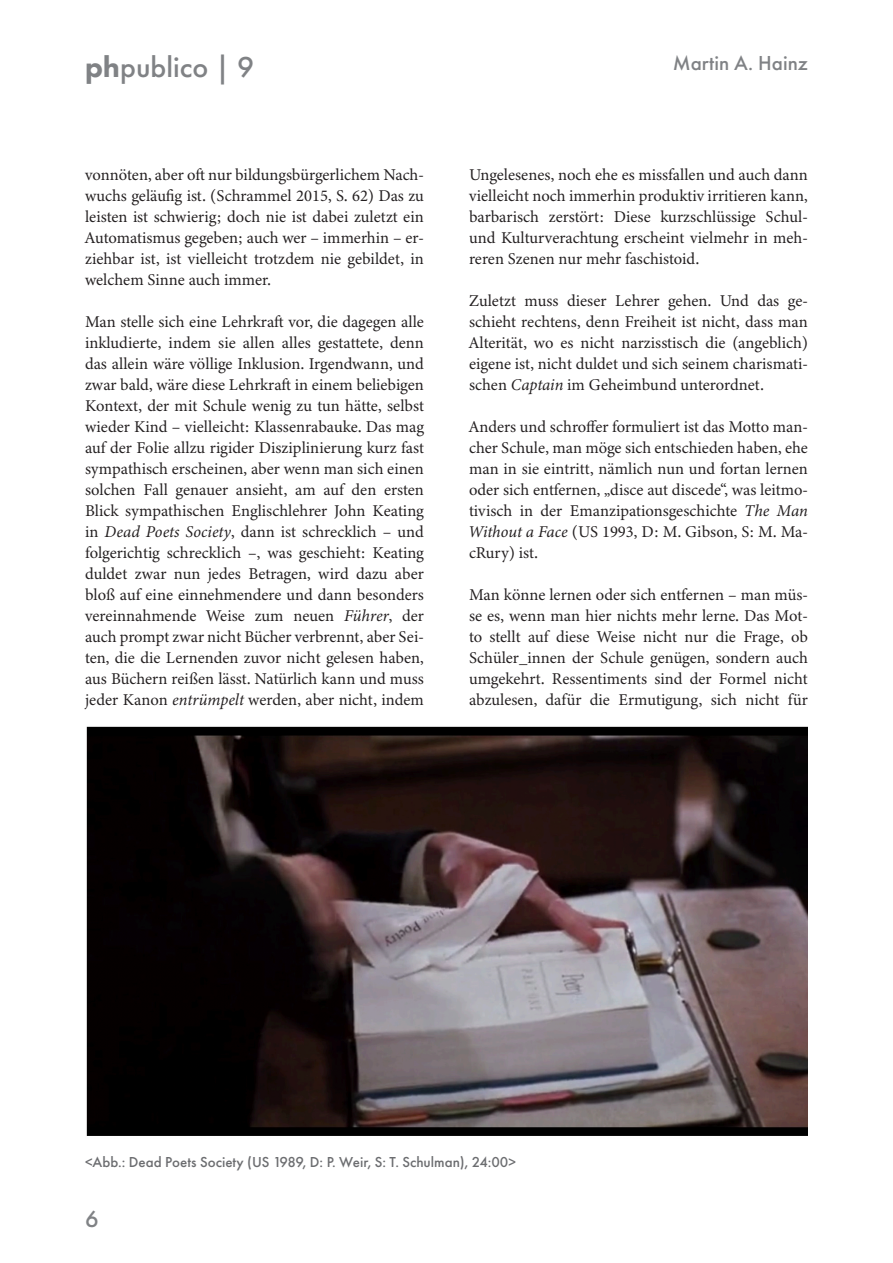
<style>
.page{position:relative;width:893px;height:1263px;background:#fff}
.page>*{position:absolute;margin:0;border:0;box-sizing:border-box;transform-origin:0 0}
.t1{font:500 30px "Futura PT";color:#808285}
.t2{font:500 24px "Futura PT";color:#808285}
.t3{font:500 21px "Futura PT";color:#808285}
.t4{font:16.5px/21px "Minion 3";color:#231f20;text-align:justify}
.t5{font:500 15px "Futura PT";color:#6c6d70}
.s1{font-weight:800}
.s2{font-style:italic}
</style>
<div class="page">
<img style="left:86px;top:726px;width:722px;height:410px">
<h1 class="t1" style="left:85px;top:49px;width:171px"><span class="s1">ph</span>publico | 9</h1>
<p class="t3" style="left:673px;top:50px;width:137px">Martin A. Hainz</p>
<p class="t4" style="left:85px;top:164px;width:340px">vonnöten, aber oft nur bildungsbürgerlichem Nach&shy;wuchs geläufig ist. (Schrammel 2015, S. 62) Das zu leisten ist schwierig; doch nie ist dabei zuletzt ein Automatismus gegeben; auch wer – immerhin – er&shy;ziehbar ist, ist vielleicht trotzdem nie gebildet, in welchem Sinne auch immer.</p>
<p class="t4" style="left:85px;top:311px;width:340px">Man stelle sich eine Lehrkraft vor, die dagegen alle inkludierte, indem sie allen alles gestattete, denn das allein wäre völlige Inklusion. Irgendwann, und zwar bald, wäre diese Lehrkraft in einem beliebigen Kontext, der mit Schule wenig zu tun hätte, selbst wieder Kind – vielleicht: Klassenrabauke. Das mag auf der Folie allzu rigider Disziplinierung kurz fast sympathisch erscheinen, aber wenn man sich einen solchen Fall genauer ansieht, am auf den ersten Blick sympathischen Englischlehrer John Keating in <span class="s2">Dead Poets Society</span>, dann ist schrecklich – und folgerichtig schrecklich –, was geschieht: Keating duldet zwar nun jedes Betragen, wird dazu aber bloß auf eine einnehmendere und dann besonders vereinnahmende Weise zum neuen <span class="s2">Führer</span>, der auch prompt zwar nicht Bücher verbrennt, aber Sei&shy;ten, die die Lernenden zuvor nicht gelesen haben, aus Büchern reißen lässt. Natürlich kann und muss jeder Kanon <span class="s2">entrümpelt</span> werden, aber nicht, indem</p>
<p class="t4" style="left:469px;top:164px;width:340px">Ungelesenes, noch ehe es missfallen und auch dann vielleicht noch immerhin produktiv irritieren kann, barbarisch zerstört: Diese kurzschlüssige Schul&shy;und Kulturverachtung erscheint vielmehr in meh&shy;reren Szenen nur mehr faschistoid.</p>
<p class="t4" style="left:469px;top:290px;width:340px">Zuletzt muss dieser Lehrer gehen. Und das ge&shy;schieht rechtens, denn Freiheit ist nicht, dass man Alterität, wo es nicht narzisstisch die (angeblich) eigene ist, nicht duldet und sich seinem charismati&shy;schen <span class="s2">Captain</span> im Geheimbund unterordnet.</p>
<p class="t4" style="left:469px;top:416px;width:340px">Anders und schroffer formuliert ist das Motto man&shy;cher Schule, man möge sich entschieden haben, ehe man in sie eintritt, nämlich nun und fortan lernen oder sich entfernen, „disce aut discede“, was leitmo&shy;tivisch in der Emanzipationsgeschichte <span class="s2">The Man Without a Face</span> (US 1993, D: M. Gibson, S: M. Ma&shy;cRury) ist.</p>
<p class="t4" style="left:469px;top:584px;width:340px">Man könne lernen oder sich entfernen – man müs&shy;se es, wenn man hier nichts mehr lerne. Das Mot&shy;to stellt auf diese Weise nicht nur die Frage, ob Schüler_innen der Schule genügen, sondern auch umgekehrt. Ressentiments sind der Formel nicht abzulesen, dafür die Ermutigung, sich nicht für</p>
<p class="t5" style="left:85px;top:1153px;width:432px">&lt;Abb.: Dead Poets Society (US 1989, D: P. Weir, S: T. Schulman), 24:00&gt;</p>
<h2 class="t2" style="left:85px;top:1205px;width:15px">6</h2>
</div>
